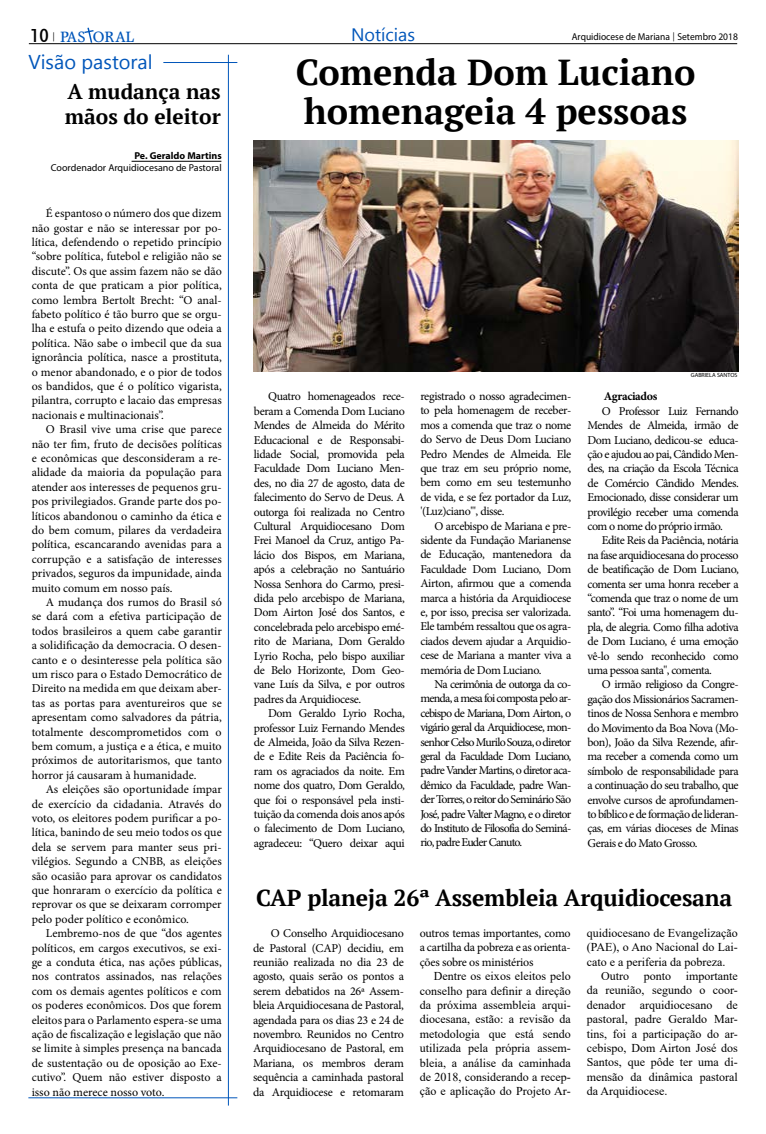
<style>
.page{position:relative;width:766px;height:1134px;background:#fff}
.page>*{position:absolute;margin:0;border:0;box-sizing:border-box;transform-origin:0 0}
.t1{font:700 36px/39px "PT Serif";color:#000}
.t2{font:700 23px "PT Serif";letter-spacing:-.01em;color:#000}
.t3{font:700 21px/25.2px "PT Serif";color:#000}
.t4{font:20px "Gadugi";color:#0056ba}
.t5{font:18px "Gadugi";color:#0056ba}
.t6{font:17px "Geometric 212 BT";color:#000}
.t7{font:15px "Steward Cond";color:#0056ba;scale:1.25 1}
.t8{font:12px/14.4px "Minion Pro";letter-spacing:-.025em;color:#000;text-align:justify}
.t9{font:12px/14.4px "Times New Roman";color:#000;text-align:justify}
.t10{font:700 12px "Minion Pro";letter-spacing:-.03em;color:#000}
.t11{font:10px "Myriad Pro";color:#000}
.t12{font:10px "Myriad Pro";color:#000;scale:.95 1}
.t13{font:700 10px "Myriad Pro";color:#000}
.t14{font:6px "Myriad Pro";color:#000}
.s1{font-family:"Geometric 212 BT";font-size:17px;color:#fff}
.s2{font-family:"PT Serif";font-size:11px;color:#000}
.s3{font-family:"PT Serif";font-size:11px}
</style>
<div class="page">
<svg style="left:84px;top:28px;width:10px;height:15px"></svg>
<hr style="left:29px;top:43px;width:708px;height:1px;background:#000">
<img style="left:254px;top:140px;width:483px;height:231px">
<hr style="left:228px;top:55px;width:1px;height:1050px;background:#0056ba">
<hr style="left:163px;top:62px;width:74px;height:1px;background:#0056ba">
<hr style="left:28px;top:1097px;width:209px;height:1px;background:#0056ba">
<hr style="left:131px;top:161px;width:90px;height:1px;background:#000">
<h3 class="t6" style="left:30px;top:24px;width:20px">10</h3>
<h3 class="t5" style="left:351px;top:23px;width:65px">Notícias</h3>
<p class="t7" style="left:37px;top:27px;width:79px"><span class="s1">2</span> <span class="s2">|</span> PAS ORAL</p>
<p class="t12" style="left:571px;top:31px;width:176px">Arquidiocese de Mariana <span class="s3">|</span> Setembro 2018</p>
<h3 class="t4" style="left:28px;top:50px;width:126px">Visão pastoral</h3>
<h3 class="t3" style="left:65px;top:78px;width:157px">A mudança nas mãos do eleitor</h3>
<p class="t13" style="left:134px;top:149px;width:89px">Pe. Geraldo Martins</p>
<p class="t11" style="left:51px;top:161px;width:172px">Coordenador Arquidiocesano de Pastoral</p>
<p class="t8" style="left:32px;top:206px;width:191px;text-indent:14px">É espantoso o número dos que dizem não gostar e não se interessar por po&shy;lítica, defendendo o repetido princípio “sobre política, futebol e religião não se discute”. Os que assim fazem não se dão conta de que praticam a pior política, como lembra Bertolt Brecht: “O anal&shy;fabeto político é tão burro que se orgu&shy;lha e estufa o peito dizendo que odeia a política. Não sabe o imbecil que da sua ignorância política, nasce a prostituta, o menor abandonado, e o pior de todos os bandidos, que é o político vigarista, pilantra, corrupto e lacaio das empresas nacionais e multinacionais”.</p>
<p class="t8" style="left:32px;top:422px;width:191px;text-indent:14px">O Brasil vive uma crise que parece não ter fim, fruto de decisões políticas e econômicas que desconsideram a re&shy;alidade da maioria da população para atender aos interesses de pequenos gru&shy;pos privilegiados. Grande parte dos po&shy;líticos abandonou o caminho da ética e do bem comum, pilares da verdadeira política, escancarando avenidas para a corrupção e a satisfação de interesses privados, seguros da impunidade, ainda muito comum em nosso país.</p>
<p class="t8" style="left:32px;top:595px;width:191px;text-indent:14px">A mudança dos rumos do Brasil só se dará com a efetiva participação de todos brasileiros a quem cabe garantir a solidificação da democracia. O desen&shy;canto e o desinteresse pela política são um risco para o Estado Democrático de Direito na medida em que deixam aber&shy;tas as portas para aventureiros que se apresentam como salvadores da pátria, totalmente descomprometidos com o bem comum, a justiça e a ética, e muito próximos de autoritarismos, que tanto horror já causaram à humanidade.</p>
<p class="t8" style="left:32px;top:782px;width:191px;text-indent:14px">As eleições são oportunidade ímpar de exercício da cidadania. Através do voto, os eleitores podem purificar a po&shy;lítica, banindo de seu meio todos os que dela se servem para manter seus pri&shy;vilégios. Segundo a CNBB, as eleições são ocasião para aprovar os candidatos que honraram o exercício da política e reprovar os que se deixaram corromper pelo poder político e econômico.</p>
<p class="t8" style="left:32px;top:926px;width:191px;text-indent:14px">Lembremo-nos de que “dos agentes políticos, em cargos executivos, se exi&shy;ge a conduta ética, nas ações públicas, nos contratos assinados, nas relações com os demais agentes políticos e com os poderes econômicos. Dos que forem eleitos para o Parlamento espera-se uma ação de fiscalização e legislação que não se limite à simples presença na bancada de sustentação ou de oposição ao Exe&shy;cutivo”. Quem não estiver disposto a isso não merece nosso voto.</p>
<h1 class="t1" style="left:295px;top:52px;width:401px">Comenda Dom Luciano homenageia 4 pessoas</h1>
<p class="t14" style="left:690px;top:371px;width:48px">GABRIELA SANTOS</p>
<p class="t8" style="left:420px;top:389px;width:152px">registrado o nosso agradecimen&shy;to pela homenagem de receber&shy;mos a comenda que traz o nome do Servo de Deus Dom Luciano Pedro Mendes de Almeida. Ele que traz em seu próprio nome, bem como em seu testemunho de vida, e se fez portador da Luz, '(Luz)ciano'", disse.</p>
<p class="t8" style="left:420px;top:519px;width:152px;text-indent:14px">O arcebispo de Mariana e pre&shy;sidente da Fundação Marianense de Educação, mantenedora da Faculdade Dom Luciano, Dom Airton, afirmou que a comenda marca a história da Arquidiocese e, por isso, precisa ser valorizada.<br>Ele também ressaltou que os agra&shy;ciados devem ajudar a Arquidio&shy;cese de Mariana a manter viva a memória de Dom Luciano.</p>
<p class="t8" style="left:420px;top:677px;width:152px;text-indent:14px">Na cerimônia de outorga da co&shy;menda, a mesa foi composta pelo ar&shy;cebispo de Mariana, Dom Airton, o vigário geral da Arquidiocese, mon&shy;senhor Celso Murilo Souza, o diretor geral da Faculdade Dom Luciano, padre Vander Martins, o diretor aca&shy;dêmico da Faculdade, padre Wan&shy;der Torres, o reitor do Seminário São José, padre Valter Magno, e o diretor do Instituto de Filosofia do Seminá&shy;rio, padre Euder Canuto.</p>
<p class="t8" style="left:254px;top:389px;width:152px;text-indent:14px">Quatro homenageados rece&shy;beram a Comenda Dom Luciano Mendes de Almeida do Mérito Educacional e de Responsabi&shy;lidade Social, promovida pela Faculdade Dom Luciano Men&shy;des, no dia 27 de agosto, data de falecimento do Servo de Deus. A outorga foi realizada no Centro Cultural Arquidiocesano Dom Frei Manoel da Cruz, antigo Pa&shy;lácio dos Bispos, em Mariana, após a celebração no Santuário Nossa Senhora do Carmo, presi&shy;dida pelo arcebispo de Mariana, Dom Airton José dos Santos, e concelebrada pelo arcebispo emé&shy;rito de Mariana, Dom Geraldo Lyrio Rocha, pelo bispo auxiliar de Belo Horizonte, Dom Geo&shy;vane Luís da Silva, e por outros padres da Arquidiocese.</p>
<p class="t8" style="left:254px;top:706px;width:152px;text-indent:14px">Dom Geraldo Lyrio Rocha, professor Luiz Fernando Mendes de Almeida, João da Silva Rezen&shy;de e Edite Reis da Paciência fo&shy;ram os agraciados da noite. Em nome dos quatro, Dom Geraldo, que foi o responsável pela insti&shy;tuição da comenda dois anos após o falecimento de Dom Luciano, agradeceu: “Quero deixar aqui</p>
<h2 class="t2" style="left:256px;top:882px;width:477px">CAP planeja 26ª Assembleia Arquidiocesana</h2>
<p class="t10" style="left:603px;top:388px;width:55px">Agraciados</p>
<p class="t8" style="left:587px;top:404px;width:153px;text-indent:14px">O Professor Luiz Fernando Mendes de Almeida, irmão de Dom Luciano, dedicou-se educa&shy;ção e ajudou ao pai, Cândido Men&shy;des, na criação da Escola Técnica de Comércio Cândido Mendes.<br>Emocionado, disse considerar um provilégio receber uma comenda com o nome do próprio irmão.</p>
<p class="t8" style="left:587px;top:533px;width:153px;text-indent:14px">Edite Reis da Paciência, notária na fase arquidiocesana do processo de beatificação de Dom Luciano, comenta ser uma honra receber a “comenda que traz o nome de um santo”. “Foi uma homenagem du&shy;pla, de alegria. Como filha adotiva de Dom Luciano, é uma emoção vê-lo sendo reconhecido como uma pessoa santa", comenta.</p>
<p class="t8" style="left:587px;top:677px;width:153px;text-indent:14px">O irmão religioso da Congre&shy;gação dos Missionários Sacramen&shy;tinos de Nossa Senhora e membro do Movimento da Boa Nova (Mo&shy;bon), João da Silva Rezende, afir&shy;ma receber a comenda como um símbolo de responsabilidade para a continuação do seu trabalho, que envolve cursos de aprofundamen&shy;to bíblico e de formação de lideran&shy;ças, em várias dioceses de Minas Gerais e do Mato Grosso.</p>
<p class="t8" style="left:253px;top:926px;width:152px;text-indent:18px">O Conselho Arquidiocesano de Pastoral (CAP) decidiu, em reunião realizada no dia 23 de agosto, quais serão os pontos a serem debatidos na 26ª Assem&shy;bleia Arquidiocesana de Pastoral, agendada para os dias 23 e 24 de novembro. Reunidos no Centro Arquidiocesano de Pastoral, em Mariana, os membros deram sequência a caminhada pastoral da Arquidiocese e retomaram</p>
<p class="t8" style="left:419px;top:926px;width:152px">outros temas importantes, como a cartilha da pobreza e as orienta&shy;ções sobre os ministérios</p>
<p class="t9" style="left:419px;top:968px;width:152px;text-indent:14px">Dentre os eixos eleitos pelo conselho para definir a direção da próxima assembleia arqui&shy;diocesana, estão: a revisão da metodologia que está sendo utilizada pela própria assem&shy;bleia, a análise da caminhada de 2018, considerando a recep&shy;ção e aplicação do Projeto Ar-</p>
<p class="t9" style="left:586px;top:925px;width:152px">quidiocesano de Evangelização (PAE), o Ano Nacional do Lai&shy;cato e a periferia da pobreza.</p>
<p class="t9" style="left:586px;top:968px;width:152px;text-indent:14px">Outro ponto importante da reunião, segundo o coor&shy;denador arquidiocesano de pastoral, padre Geraldo Mar&shy;tins, foi a participação do ar&shy;cebispo, Dom Airton José dos Santos, que pôde ter uma di&shy;mensão da dinâmica pastoral da Arquidiocese.</p>
</div>
